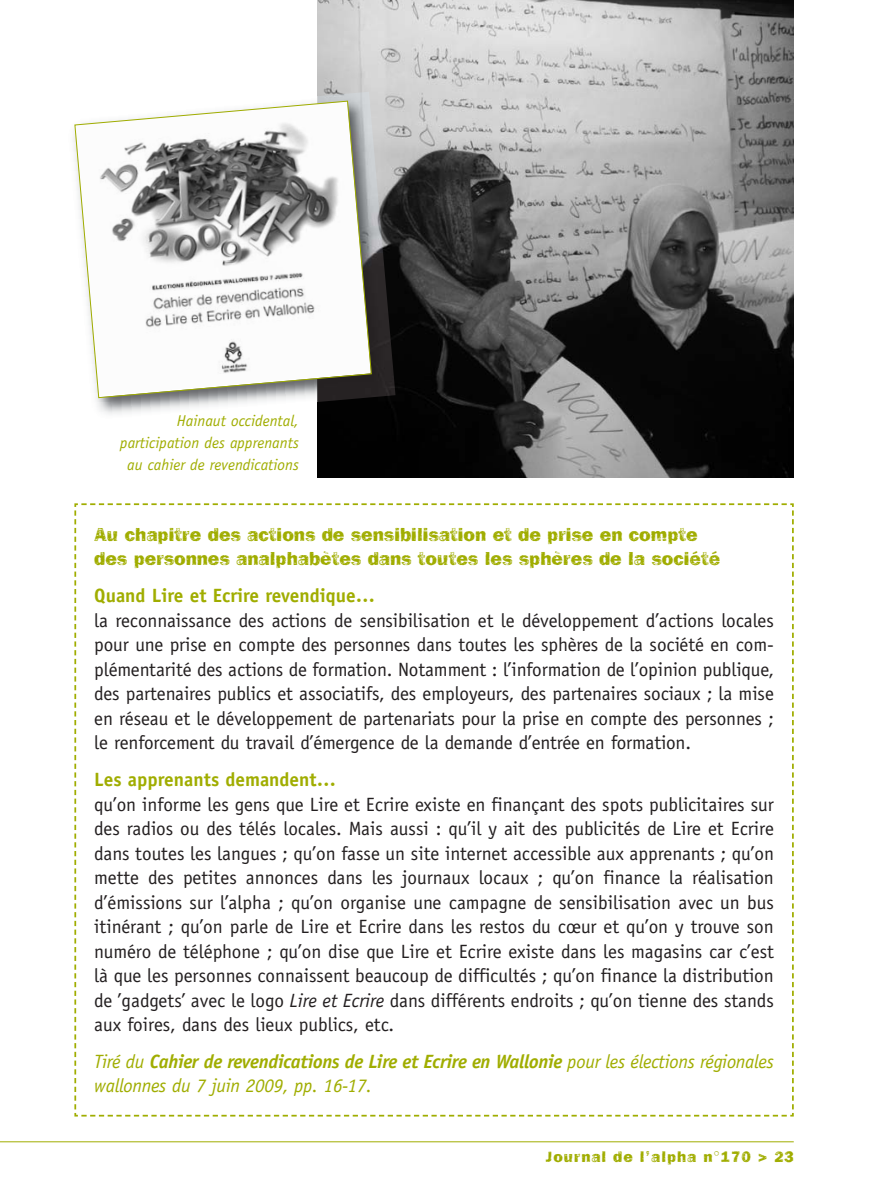
<style>
.page{position:relative;width:893px;height:1191px;background:#fff}
.page>*{position:absolute;margin:0;border:0;box-sizing:border-box;transform-origin:0 0}
.t1{font:19.25px/24.5px "Officina Sans Std";letter-spacing:-.005em;color:#231f20;text-align:justify}
.t2{font:19.25px/24.5px "Frankie";color:#a0ad00}
.t3{font:italic 19.25px/24.5px "Officina Sans Std";letter-spacing:-.015em;color:#a0ad00}
.t4{font:700 19.25px "Officina Sans Std";color:#a0ad00}
.t5{font:italic 15.75px/21.9px "Officina Sans Std";color:#a0ad00;text-align:right}
.t6{font:15.75px "Frankie";letter-spacing:.06em;color:#a0ad00}
.s1{font-style:italic}
.s2{font-weight:700}
</style>
<div class="page">
<svg style="left:74px;top:503px;width:720px;height:614px"></svg>
<hr style="left:0;top:1141px;width:794px;height:1px;background:#a0ad00">
<img style="left:317px;top:0;width:476px;height:477px">
<img style="left:73px;top:137px;width:222px;height:277px">
<img style="left:317px;top:92px;width:78px;height:310px">
<svg style="left:74px;top:100px;width:298px;height:298px"></svg>
<p class="t5" style="left:120px;top:411px;width:180px">Hainaut occidental, participation des apprenants au cahier de revendications</p>
<p class="t2" style="left:94px;top:524px;width:628px">Au chapitre des actions de sensibilisation et de prise en compte des personnes analphabètes dans toutes les sphères de la société</p>
<p class="t4" style="left:94px;top:588px;width:282px">Quand Lire et Ecrire revendique…</p>
<p class="t1" style="left:94px;top:609px;width:681px">la reconnaissance des actions de sensibilisation et le développement d’actions locales pour une prise en compte des personnes dans toutes les sphères de la société en com&shy;plémentarité des actions de formation. Notamment : l’information de l’opinion publique, des partenaires publics et associatifs, des employeurs, des partenaires sociaux ; la mise en réseau et le développement de partenariats pour la prise en compte des personnes ; le renforcement du travail d’émergence de la demande d’entrée en formation.</p>
<p class="t4" style="left:94px;top:772px;width:243px">Les apprenants demandent…</p>
<p class="t1" style="left:94px;top:793px;width:681px">qu’on informe les gens que Lire et Ecrire existe en finançant des spots publicitaires sur des radios ou des télés locales. Mais aussi : qu’il y ait des publicités de Lire et Ecrire dans toutes les langues ; qu’on fasse un site internet accessible aux apprenants ; qu’on mette des petites annonces dans les journaux locaux ; qu’on finance la réalisation d’émissions sur l’alpha ; qu’on organise une campagne de sensibilisation avec un bus itinérant ; qu’on parle de Lire et Ecrire dans les restos du cœur et qu’on y trouve son numéro de téléphone ; qu’on dise que Lire et Ecrire existe dans les magasins car c’est là que les personnes connaissent beaucoup de difficultés ; qu’on finance la distribution de ’gadgets’ avec le logo <span class="s1">Lire et Ecrire</span> dans différents endroits ; qu’on tienne des stands aux foires, dans des lieux publics, etc.</p>
<p class="t3" style="left:94px;top:1050px;width:681px">Tiré du <span class="s2">Cahier de revendications de Lire et Ecrire en Wallonie</span> pour les élections régionales wallonnes du 7 juin 2009, pp. 16-17.</p>
<p class="t6" style="left:545px;top:1151px;width:250px">Journal de l’alpha n°170 &gt; 23</p>
</div>
